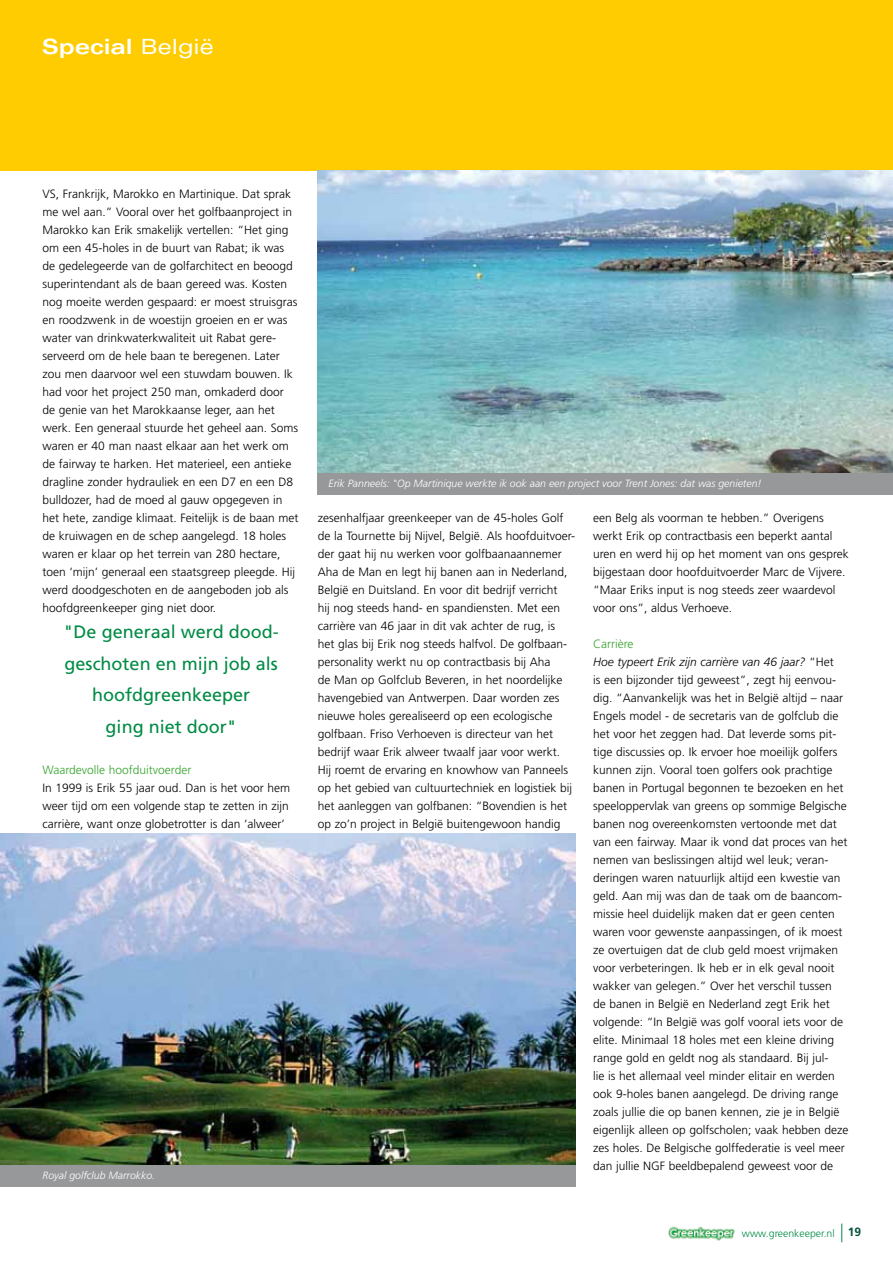
<style>
.page{position:relative;width:893px;height:1263px;background:#fff}
.page>*{position:absolute;margin:0;border:0;box-sizing:border-box;transform-origin:0 0}
.t1{font:700 expanded 21px "Univers";color:#fff}
.t2{font:18px/31.5px "Frutiger";color:#008b45;text-align:center}
.t3{font:300 12px/18px "Frutiger";color:#000}
.t4{font:300 12px "Frutiger";color:#35a32c}
.t5{font:italic 300 10.5px "Frutiger";color:#fff}
.t6{font:300 10.5px "Frutiger";color:#008b45}
.s1{font-weight:400}
.s2{color:#35a32c}
.s3{font-style:italic}
.s4{font-weight:700;font-size:12px;color:#00523c}
</style>
<div class="page">
<svg style="left:841px;top:1223px;width:1px;height:19px"></svg>
<img style="left:668px;top:1226px;width:67px;height:15px">
<div style="left:0;top:0;width:893px;height:170px;background:#fecc00"></div>
<img style="left:318px;top:170px;width:575px;height:303px">
<img style="left:0;top:833px;width:575px;height:332px">
<div style="left:0;top:1165px;width:575px;height:21px;background:#97989a"></div>
<div style="left:318px;top:473px;width:575px;height:21px;background:#97989a"></div>
<h1 class="t1" style="left:42px;top:35px;width:173px">Special <span class="s1">België</span></h1>
<p class="t3" style="left:43px;top:185px;width:258px">VS, Frankrijk, Marokko en Martinique. Dat sprak me wel aan.” Vooral over het golfbaanproject in Marokko kan Erik smakelijk vertellen: “Het ging om een 45-holes in de buurt van Rabat; ik was de gedelegeerde van de golfarchitect en beoogd superintendant als de baan gereed was. Kosten nog moeite werden gespaard: er moest struisgras en roodzwenk in de woestijn groeien en er was water van drinkwaterkwaliteit uit Rabat gere&shy;serveerd om de hele baan te beregenen. Later zou men daarvoor wel een stuwdam bouwen. Ik had voor het project 250 man, omkaderd door de genie van het Marokkaanse leger, aan het werk. Een generaal stuurde het geheel aan. Soms waren er 40 man naast elkaar aan het werk om de fairway te harken. Het materieel, een antieke dragline zonder hydrauliek en een D7 en een D8 bulldozer, had de moed al gauw opgegeven in het hete, zandige klimaat. Feitelijk is de baan met de kruiwagen en de schep aangelegd. 18 holes waren er klaar op het terrein van 280 hectare, toen ‘mijn’ generaal een staatsgreep pleegde. Hij werd doodgeschoten en de aangeboden job als hoofdgreenkeeper ging niet door.</p>
<h2 class="t2" style="left:64px;top:616px;width:217px">"De generaal werd dood&shy;geschoten en mijn job als hoofdgreenkeeper<br>ging niet door"</h2>
<p class="t4" style="left:43px;top:763px;width:150px">Waardevolle hoofduitvoerder</p>
<p class="t3" style="left:43px;top:779px;width:249px;text-align:justify">In 1999 is Erik 55 jaar oud. Dan is het voor hem weer tijd om een volgende stap te zetten in zijn carrière, want onze globetrotter is dan ‘alweer’</p>
<p class="t5" style="left:43px;top:1169px;width:114px">Royal golfclub Marrokko.</p>
<p class="t5" style="left:328px;top:477px;width:435px">Erik Panneels: "Op Martinique werkte ik ook aan een project voor Trent Jones: dat was genieten!</p>
<p class="t3" style="left:318px;top:509px;width:259px">zesenhalfjaar greenkeeper van de 45-holes Golf de la Tournette bij Nijvel, België. Als hoofduitvoer&shy;der gaat hij nu werken voor golfbaanaannemer Aha de Man en legt hij banen aan in Nederland, België en Duitsland. En voor dit bedrijf verricht<br>hij nog steeds hand- en spandiensten. Met een carrière van 46 jaar in dit vak achter de rug, is<br>het glas bij Erik nog steeds halfvol. De golfbaan&shy;personality werkt nu op contractbasis bij Aha<br>de Man op Golfclub Beveren, in het noordelijke havengebied van Antwerpen. Daar worden zes nieuwe holes gerealiseerd op een ecologische golfbaan. Friso Verhoeven is directeur van het bedrijf waar Erik alweer twaalf jaar voor werkt.<br>Hij roemt de ervaring en knowhow van Panneels op het gebied van cultuurtechniek en logistiek bij het aanleggen van golfbanen: “Bovendien is het op zo’n project in België buitengewoon handig</p>
<p class="t3" style="left:593px;top:509px;width:257px">een Belg als voorman te hebben.” Overigens werkt Erik op contractbasis een beperkt aantal uren en werd hij op het moment van ons gesprek bijgestaan door hoofduitvoerder Marc de Vijvere. “Maar Eriks input is nog steeds zeer waardevol voor ons”, aldus Verhoeve.</p>
<p class="t3" style="left:593px;top:635px;width:257px"><span class="s2">Carrière<br></span><span class="s3">Hoe typeert Erik zijn carrière van 46 jaar?</span> “Het<br>is een bijzonder tijd geweest”, zegt hij eenvou&shy;dig. “Aanvankelijk was het in België altijd – naar Engels model - de secretaris van de golfclub die het voor het zeggen had. Dat leverde soms pit&shy;tige discussies op. Ik ervoer hoe moeilijk golfers kunnen zijn. Vooral toen golfers ook prachtige banen in Portugal begonnen te bezoeken en het speeloppervlak van greens op sommige Belgische banen nog overeenkomsten vertoonde met dat van een fairway. Maar ik vond dat proces van het nemen van beslissingen altijd wel leuk; veran&shy;deringen waren natuurlijk altijd een kwestie van geld. Aan mij was dan de taak om de baancom&shy;missie heel duidelijk maken dat er geen centen waren voor gewenste aanpassingen, of ik moest ze overtuigen dat de club geld moest vrijmaken voor verbeteringen. Ik heb er in elk geval nooit wakker van gelegen.” Over het verschil tussen<br>de banen in België en Nederland zegt Erik het volgende: “In België was golf vooral iets voor de elite. Minimaal 18 holes met een kleine driving range gold en geldt nog als standaard. Bij jul-<br>lie is het allemaal veel minder elitair en werden ook 9-holes banen aangelegd. De driving range zoals jullie die op banen kennen, zie je in België eigenlijk alleen op golfscholen; vaak hebben deze zes holes. De Belgische golffederatie is veel meer dan jullie NGF beeldbepalend geweest voor de</p>
<p class="t6" style="left:742px;top:1227px;width:121px">www.greenkeeper.nl <span class="s4">19</span></p>
</div>
